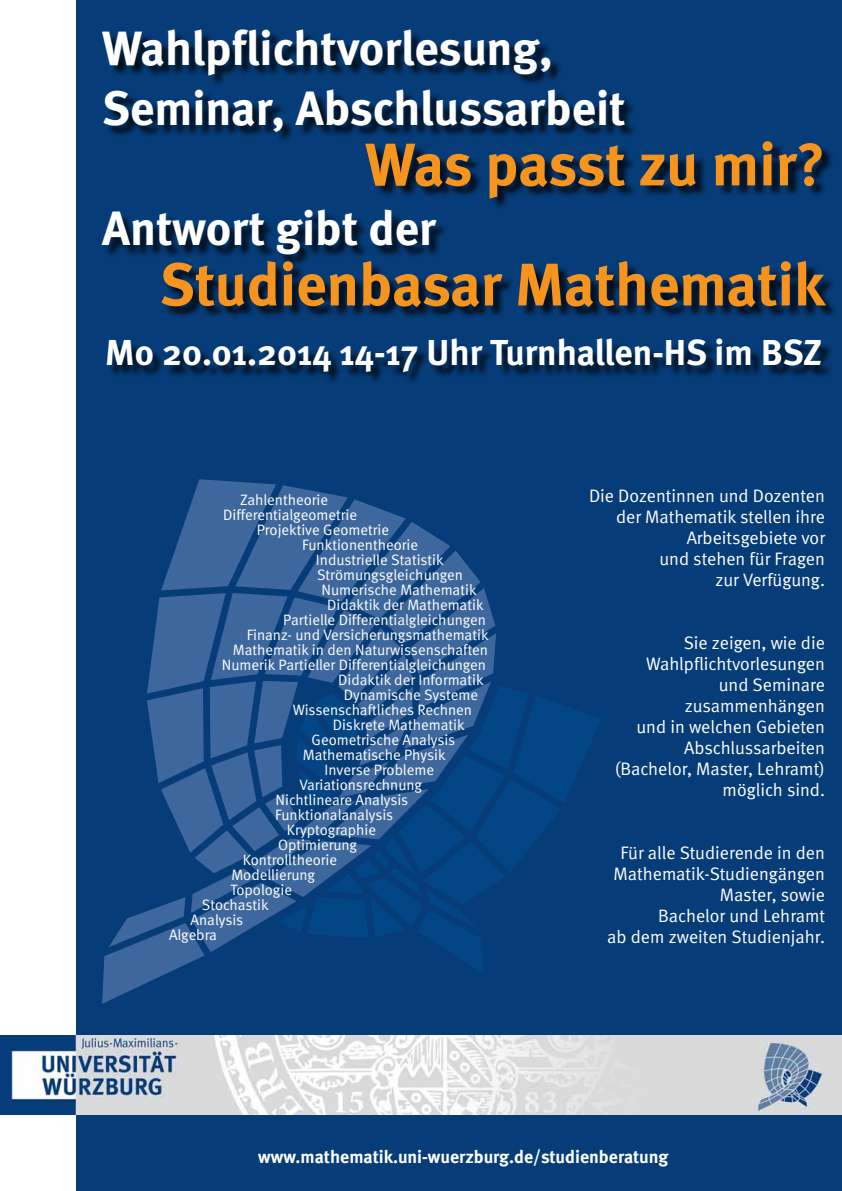
<style>
.page{position:relative;width:842px;height:1191px;background:#fff}
.page>*{position:absolute;margin:0;border:0;box-sizing:border-box;transform-origin:0 0}
.t1{font:700 60px "Meta";color:#f7941d}
.t2{font:700 48px/60px "Meta";color:#fff}
.t3{font:700 36px "Meta";color:#fff}
.t4{font:18px/21px "Meta Normal";color:#fff;text-align:right}
.t5{font:700 18px "Meta";color:#fff}
.t6{font:15px "Meta Normal";color:#fff}
</style>
<div class="page">
<div style="left:77px;top:0;width:765px;height:1191px;background:#063c78"></div>
<img style="left:0;top:1035px;width:842px;height:79px">
<svg style="left:102px;top:479px;width:394px;height:524px;fill:#366298"></svg>
<svg style="left:297px;top:938px;width:186px;height:35px"></svg>
<svg style="left:279px;top:686px;width:322px;height:252px"></svg>
<div style="left:104px;top:32px;width:734px;height:352px;background:#000;opacity:.75"></div>
<h2 class="t2" style="left:102px;top:18px;width:525px">Wahlpflichtvorlesung,<br>Seminar, Abschlussarbeit</h2>
<h1 class="t1" style="left:365px;top:129px;width:461px">Was passt zu mir?</h1>
<h2 class="t2" style="left:102px;top:198px;width:335px">Antwort gibt der</h2>
<h1 class="t1" style="left:160px;top:249px;width:667px">Studienbasar Mathematik</h1>
<h3 class="t3" style="left:105px;top:331px;width:718px">Mo 20.01.2014 14-17 Uhr Turnhallen-HS im BSZ</h3>
<p class="t6" style="left:240px;top:491px;width:90px">Zahlentheorie</p>
<p class="t6" style="left:223px;top:506px;width:135px">Differentialgeometrie</p>
<p class="t6" style="left:257px;top:521px;width:134px">Projektive Geometrie</p>
<p class="t6" style="left:302px;top:536px;width:117px">Funktionentheorie</p>
<p class="t6" style="left:316px;top:551px;width:129px">Industrielle Statistik</p>
<p class="t6" style="left:317px;top:566px;width:147px">Strömungsgleichungen</p>
<p class="t6" style="left:322px;top:581px;width:156px">Numerische Mathematik</p>
<p class="t6" style="left:327px;top:596px;width:158px">Didaktik der Mathematik</p>
<p class="t6" style="left:283px;top:611px;width:204px">Partielle Differentialgleichungen</p>
<p class="t6" style="left:247px;top:626px;width:243px">Finanz- und Versicherungsmathematik</p>
<p class="t6" style="left:233px;top:641px;width:257px">Mathematik in den Naturwissenschaften</p>
<p class="t6" style="left:222px;top:656px;width:266px">Numerik Partieller Differentialgleichungen</p>
<p class="t6" style="left:338px;top:671px;width:147px">Didaktik der Informatik</p>
<p class="t6" style="left:344px;top:686px;width:136px">Dynamische Systeme</p>
<p class="t6" style="left:293px;top:701px;width:181px">Wissenschaftliches Rechnen</p>
<p class="t6" style="left:333px;top:716px;width:133px">Diskrete Mathematik</p>
<p class="t6" style="left:312px;top:731px;width:145px">Geometrische Analysis</p>
<p class="t6" style="left:303px;top:746px;width:144px">Mathematische Physik</p>
<p class="t6" style="left:325px;top:761px;width:111px">Inverse Probleme</p>
<p class="t6" style="left:299px;top:776px;width:124px">Variationsrechnung</p>
<p class="t6" style="left:276px;top:791px;width:134px">Nichtlineare Analysis</p>
<p class="t6" style="left:275px;top:806px;width:120px">Funktionalanalysis</p>
<p class="t6" style="left:287px;top:821px;width:91px">Kryptographie</p>
<p class="t6" style="left:278px;top:836px;width:81px">Optimierung</p>
<p class="t6" style="left:243px;top:851px;width:96px">Kontrolltheorie</p>
<p class="t6" style="left:231px;top:866px;width:85px">Modellierung</p>
<p class="t6" style="left:230px;top:881px;width:63px">Topologie</p>
<p class="t6" style="left:202px;top:896px;width:68px">Stochastik</p>
<p class="t6" style="left:191px;top:911px;width:54px">Analysis</p>
<p class="t6" style="left:169px;top:926px;width:50px">Algebra</p>
<p class="t4" style="left:589px;top:485px;width:237px">Die Dozentinnen und Dozenten der Mathematik stellen ihre<br>Arbeitsgebiete vor<br>und stehen für Fragen<br>zur Verfügung.</p>
<p class="t4" style="left:615px;top:632px;width:212px">Sie zeigen, wie die<br>Wahlpflichtvorlesungen und Seminare zusammenhängen<br>und in welchen Gebieten<br>Abschlussarbeiten (Bachelor, Master, Lehramt) möglich sind.</p>
<p class="t4" style="left:607px;top:842px;width:219px">Für alle Studierende in den<br>Mathematik-Studiengängen<br>Master, sowie<br>Bachelor und Lehramt<br>ab dem zweiten Studienjahr.</p>
<p class="t5" style="left:258px;top:1145px;width:412px">www.mathematik.uni-wuerzburg.de/studienberatung</p>
</div>
